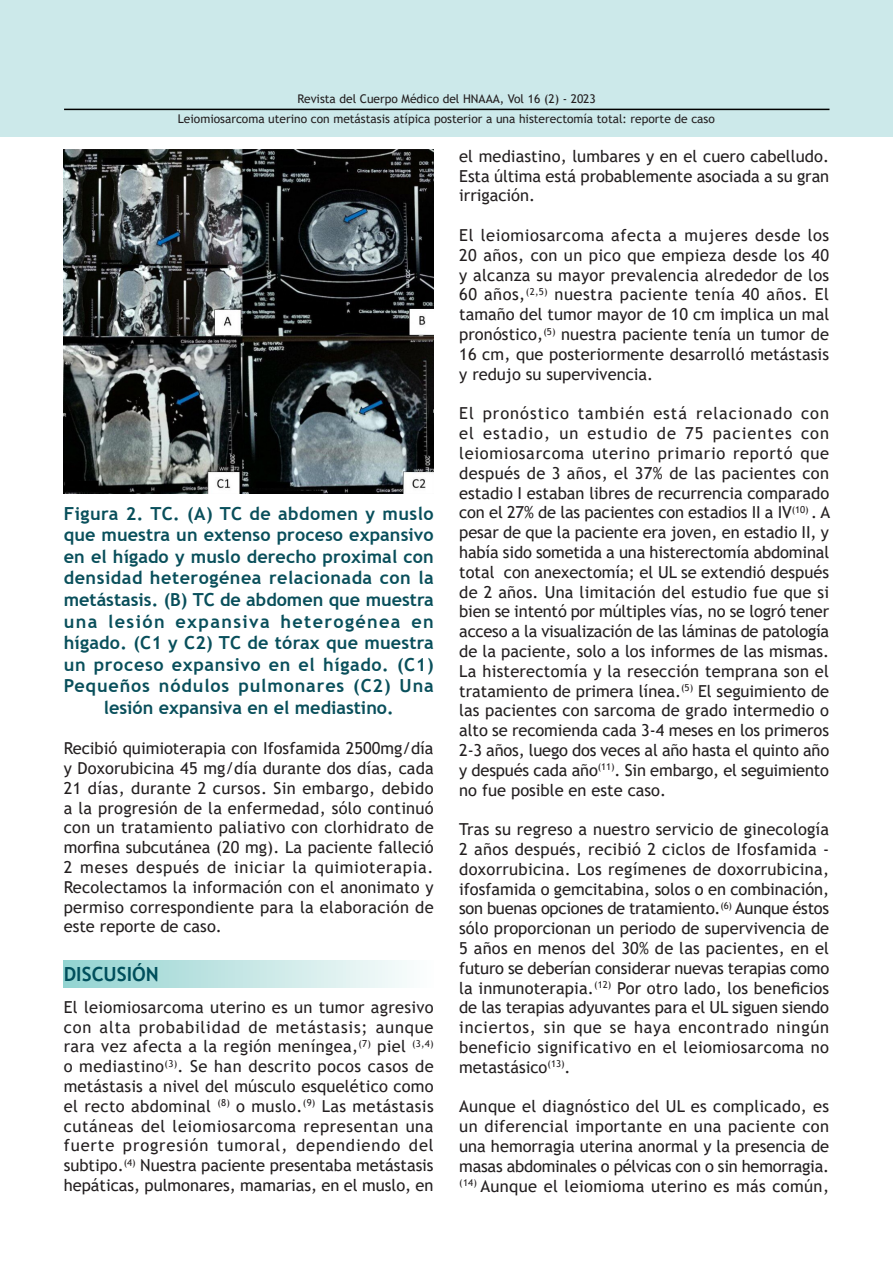
<style>
.page{position:relative;width:893px;height:1263px;background:#fff}
.page>*{position:absolute;margin:0;border:0;box-sizing:border-box;transform-origin:0 0}
.t1{font:700 19.5px "Trebuchet MS";color:#004f5c}
.t2{font:700 18px/21.6px "Trebuchet MS";letter-spacing:.01em;color:#094f5b;text-align:center}
.Estilo_de_párrafo_2{font:16.5px/19.8px "Trebuchet MS";color:#231f20;text-align:justify}
.t3{font:12px "Trebuchet MS";color:#231f20}
</style>
<div class="page">
<div style="left:0;top:0;width:893px;height:137px;background:#cce9ea"></div>
<hr style="left:64px;top:109px;width:765px;height:1px;background:#000">
<img style="left:63px;top:150px;width:371px;height:344px">
<div style="left:64px;top:960px;width:370px;height:28px;background:linear-gradient(to right,#93d3d0,#fcfdfd)"></div>
<p class="t3" style="left:298px;top:91px;width:300px">Revista del Cuerpo Médico del HNAAA, Vol 16 (2) - 2023</p>
<p class="t3" style="left:178px;top:111px;width:538px">Leiomiosarcoma uterino con metástasis atípica posterior a una histerectomía total: reporte de caso</p>
<p class="t2" style="left:64px;top:502px;width:371px">Figura 2. TC. (A) TC de abdomen y muslo que muestra un extenso proceso expansivo en el hígado y muslo derecho proximal con densidad heterogénea relacionada con la metástasis. (B) TC de abdomen que muestra una lesión expansiva heterogénea en hígado. (C1 y C2) TC de tórax que muestra un proceso expansivo en el hígado. (C1)<br>Pequeños nódulos pulmonares (C2) Una lesión expansiva en el mediastino.</p>
<p class="Estilo_de_párrafo_2" style="left:64px;top:738px;width:371px">Recibió quimioterapia con Ifosfamida 2500mg/día y Doxorubicina 45 mg/día durante dos días, cada 21 días, durante 2 cursos. Sin embargo, debido a la progresión de la enfermedad, sólo continuó con un tratamiento paliativo con clorhidrato de morfina subcutánea (20 mg). La paciente falleció 2 meses después de iniciar la quimioterapia.<br>Recolectamos la información con el anonimato y permiso correspondiente para la elaboración de este reporte de caso.</p>
<p class="t1" style="left:64px;top:962px;width:97px">DISCUSIÓN</p>
<p class="Estilo_de_párrafo_2" style="left:64px;top:997px;width:372px">El leiomiosarcoma uterino es un tumor agresivo con alta probabilidad de metástasis; aunque rara vez afecta a la región meníngea,<sup>(7)</sup> piel <sup>(3,4) </sup>o mediastino<sup>(3)</sup>. Se han descrito pocos casos de metástasis a nivel del músculo esquelético como el recto abdominal <sup>(8)</sup> o muslo.<sup>(9)</sup> Las metástasis cutáneas del leiomiosarcoma representan una fuerte progresión tumoral, dependiendo del subtipo.<sup>(4)</sup> Nuestra paciente presentaba metástasis hepáticas, pulmonares, mamarias, en el muslo, en</p>
<p class="Estilo_de_párrafo_2" style="left:459px;top:146px;width:371px">el mediastino, lumbares y en el cuero cabelludo.<br>Esta última está probablemente asociada a su gran irrigación.</p>
<p class="Estilo_de_párrafo_2" style="left:459px;top:225px;width:371px">El leiomiosarcoma afecta a mujeres desde los 20 años, con un pico que empieza desde los 40 y alcanza su mayor prevalencia alrededor de los 60 años,<sup>(2,5)</sup> nuestra paciente tenía 40 años. El tamaño del tumor mayor de 10 cm implica un mal pronóstico,<sup>(5)</sup> nuestra paciente tenía un tumor de 16 cm, que posteriormente desarrolló metástasis y redujo su supervivencia.</p>
<p class="Estilo_de_párrafo_2" style="left:459px;top:403px;width:372px">El pronóstico también está relacionado con el estadio, un estudio de 75 pacientes con leiomiosarcoma uterino primario reportó que después de 3 años, el 37% de las pacientes con estadio I estaban libres de recurrencia comparado con el 27% de las pacientes con estadios II a IV<sup>(10)</sup> . A pesar de que la paciente era joven, en estadio II, y había sido sometida a una histerectomía abdominal total con anexectomía; el UL se extendió después de 2 años. Una limitación del estudio fue que si bien se intentó por múltiples vías, no se logró tener acceso a la visualización de las láminas de patología de la paciente, solo a los informes de las mismas.<br>La histerectomía y la resección temprana son el tratamiento de primera línea.<sup>(5)</sup> El seguimiento de las pacientes con sarcoma de grado intermedio o alto se recomienda cada 3-4 meses en los primeros 2-3 años, luego dos veces al año hasta el quinto año y después cada año<sup>(11)</sup>. Sin embargo, el seguimiento no fue posible en este caso.</p>
<p class="Estilo_de_párrafo_2" style="left:459px;top:819px;width:371px">Tras su regreso a nuestro servicio de ginecología 2 años después, recibió 2 ciclos de Ifosfamida - doxorrubicina. Los regímenes de doxorrubicina, ifosfamida o gemcitabina, solos o en combinación, son buenas opciones de tratamiento.<sup>(6)</sup> Aunque éstos sólo proporcionan un periodo de supervivencia de 5 años en menos del 30% de las pacientes, en el futuro se deberían considerar nuevas terapias como la inmunoterapia.<sup>(12)</sup> Por otro lado, los beneficios de las terapias adyuvantes para el UL siguen siendo inciertos, sin que se haya encontrado ningún beneficio significativo en el leiomiosarcoma no metastásico<sup>(13)</sup>.</p>
<p class="Estilo_de_párrafo_2" style="left:459px;top:1096px;width:371px">Aunque el diagnóstico del UL es complicado, es un diferencial importante en una paciente con una hemorragia uterina anormal y la presencia de masas abdominales o pélvicas con o sin hemorragia. <sup>(14)</sup> Aunque el leiomioma uterino es más común,</p>
</div>
